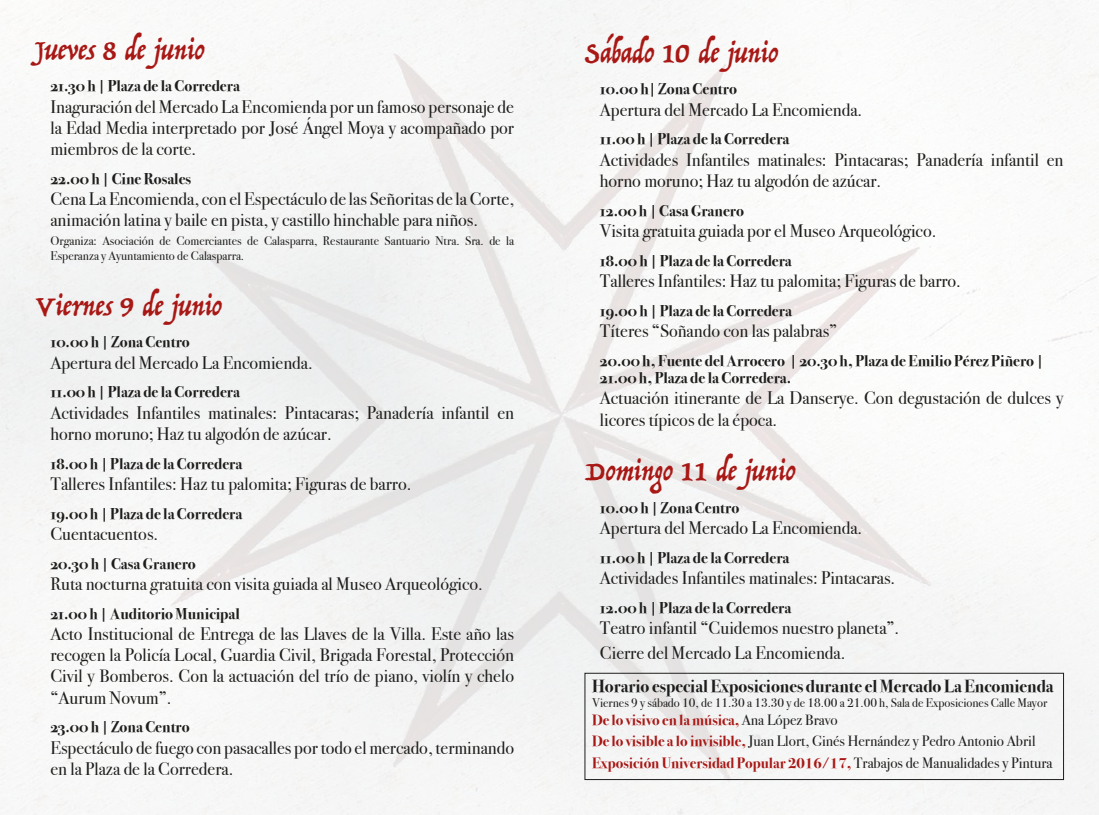
<style>
.page{position:relative;width:1099px;height:815px;background:#fff}
.page>*{position:absolute;margin:0;border:0;box-sizing:border-box;transform-origin:0 0}
.t1{font:30px "Trattatello";color:#a81815}
.t2{font:18.12px/21.2px "Bodoni Svty Two ITCTT";color:#1d1d1b}
.t3{font:700 17.5px "Bodoni Svty Two ITCTT";color:#1d1d1b}
.t4{font:700 15.62px/17.5px "Bodoni Svty Two OSITCTT";color:#1d1d1b}
.t5{font:15px/21.2px "Bodoni Svty Two ITCTT";color:#1d1d1b}
.t6{font:12.5px/15px "Bodoni Svty Two ITCTT";color:#1d1d1b}
.s1{font-weight:700;color:#a81815}
</style>
<div class="page">
<img style="left:0;top:0;width:1098px;height:815px">
<div style="left:584px;top:673px;width:479px;height:107px;border:1px solid #1d1d1b"></div>
<h1 class="t1" style="left:35px;top:31px;width:170px">Jueves 8 de junio</h1>
<p class="t4" style="left:50px;top:78px;width:191px">21.30 h | Plaza de la Corredera</p>
<p class="t2" style="left:50px;top:94px;width:465px;text-align:justify">Inaguración del Mercado La Encomienda por un famoso personaje de la Edad Media interpretado por José Ángel Moya y acompañado por miembros de la corte.</p>
<p class="t4" style="left:50px;top:170px;width:142px">22.00 h | Cine Rosales</p>
<p class="t2" style="left:50px;top:186px;width:465px">Cena La Encomienda, con el Espectáculo de las Señoritas de la Corte, animación latina y baile en pista, y castillo hinchable para niños.</p>
<p class="t6" style="left:50px;top:232px;width:465px">Organiza: Asociación de Comerciantes de Calasparra, Restaurante Santuario Ntra. Sra. de la<br>Esperanza y Ayuntamiento de Calasparra.</p>
<h1 class="t1" style="left:35px;top:287px;width:187px">Viernes 9 de junio</h1>
<p class="t4" style="left:50px;top:334px;width:141px">10.00 h | Zona Centro</p>
<p class="t2" style="left:50px;top:350px;width:264px">Apertura del Mercado La Encomienda.</p>
<p class="t4" style="left:50px;top:384px;width:191px">11.00 h | Plaza de la Corredera</p>
<p class="t2" style="left:50px;top:400px;width:465px">Actividades Infantiles matinales: Pintacaras; Panadería infantil en horno moruno; Haz tu algodón de azúcar.</p>
<p class="t4" style="left:50px;top:455px;width:193px">18.00 h | Plaza de la Corredera</p>
<p class="t2" style="left:50px;top:471px;width:362px">Talleres Infantiles: Haz tu palomita; Figuras de barro.</p>
<p class="t4" style="left:50px;top:505px;width:193px">19.00 h | Plaza de la Corredera</p>
<p class="t2" style="left:50px;top:521px;width:109px">Cuentacuentos.</p>
<p class="t4" style="left:50px;top:555px;width:147px">20.30 h | Casa Granero</p>
<p class="t2" style="left:50px;top:571px;width:434px">Ruta nocturna gratuita con visita guiada al Museo Arqueológico.</p>
<p class="t4" style="left:50px;top:605px;width:191px">21.00 h | Auditorio Municipal</p>
<p class="t2" style="left:50px;top:621px;width:465px;text-align:justify">Acto Institucional de Entrega de las Llaves de la Villa. Este año las recogen la Policía Local, Guardia Civil, Brigada Forestal, Protección Civil y Bomberos. Con la actuación del trío de piano, violín y chelo “Aurum Novum”.</p>
<p class="t4" style="left:50px;top:719px;width:141px">23.00 h | Zona Centro</p>
<p class="t2" style="left:50px;top:735px;width:465px">Espectáculo de fuego con pasacalles por todo el mercado, terminando en la Plaza de la Corredera.</p>
<h1 class="t1" style="left:585px;top:34px;width:194px">Sábado 10 de junio</h1>
<p class="t4" style="left:600px;top:81px;width:139px">10.00 h| Zona Centro</p>
<p class="t2" style="left:600px;top:97px;width:264px">Apertura del Mercado La Encomienda.</p>
<p class="t4" style="left:600px;top:131px;width:191px">11.00 h | Plaza de la Corredera</p>
<p class="t2" style="left:600px;top:147px;width:465px">Actividades Infantiles matinales: Pintacaras; Panadería infantil en horno moruno; Haz tu algodón de azúcar.</p>
<p class="t4" style="left:600px;top:202px;width:146px">12.00 h | Casa Granero</p>
<p class="t2" style="left:600px;top:218px;width:338px">Visita gratuita guiada por el Museo Arqueológico.</p>
<p class="t4" style="left:600px;top:252px;width:193px">18.00 h | Plaza de la Corredera</p>
<p class="t2" style="left:600px;top:268px;width:362px">Talleres Infantiles: Haz tu palomita; Figuras de barro.</p>
<p class="t4" style="left:600px;top:302px;width:193px">19.00 h | Plaza de la Corredera</p>
<p class="t2" style="left:600px;top:318px;width:239px">Títeres “Soñando con las palabras”</p>
<p class="t4" style="left:600px;top:352px;width:445px">20.00 h, Fuente del Arrocero | 20.30 h, Plaza de Emilio Pérez Piñero |<br>21.00 h, Plaza de la Corredera.</p>
<p class="t2" style="left:600px;top:386px;width:465px">Actuación itinerante de La Danserye. Con degustación de dulces y licores típicos de la época.</p>
<h1 class="t1" style="left:585px;top:453px;width:211px">Domingo 11 de junio</h1>
<p class="t4" style="left:600px;top:499px;width:141px">10.00 h | Zona Centro</p>
<p class="t2" style="left:600px;top:516px;width:264px">Apertura del Mercado La Encomienda.</p>
<p class="t4" style="left:600px;top:549px;width:191px">11.00 h | Plaza de la Corredera</p>
<p class="t2" style="left:600px;top:566px;width:297px">Actividades Infantiles matinales: Pintacaras.</p>
<p class="t4" style="left:600px;top:599px;width:193px">12.00 h | Plaza de la Corredera</p>
<p class="t2" style="left:600px;top:614px;width:301px;line-height:25px">Teatro infantil “Cuidemos nuestro planeta”.<br>Cierre del Mercado La Encomienda.</p>
<p class="t3" style="left:592px;top:671px;width:463px">Horario especial Exposiciones durante el Mercado La Encomienda</p>
<p class="t6" style="left:592px;top:694px;width:456px">Viernes 9 y sábado 10, de 11.30 a 13.30 y de 18.00 a 21.00 h, Sala de Exposiciones Calle Mayor</p>
<p class="t5" style="left:592px;top:708px;width:462px"><span class="s1">De lo visivo en la música,</span> Ana López Bravo<br><span class="s1">De lo visible a lo invisible,</span> Juan Llort, Ginés Hernández y Pedro Antonio Abril<br><span class="s1">Exposición Universidad Popular 2016/17,</span> Trabajos de Manualidades y Pintura</p>
</div>
